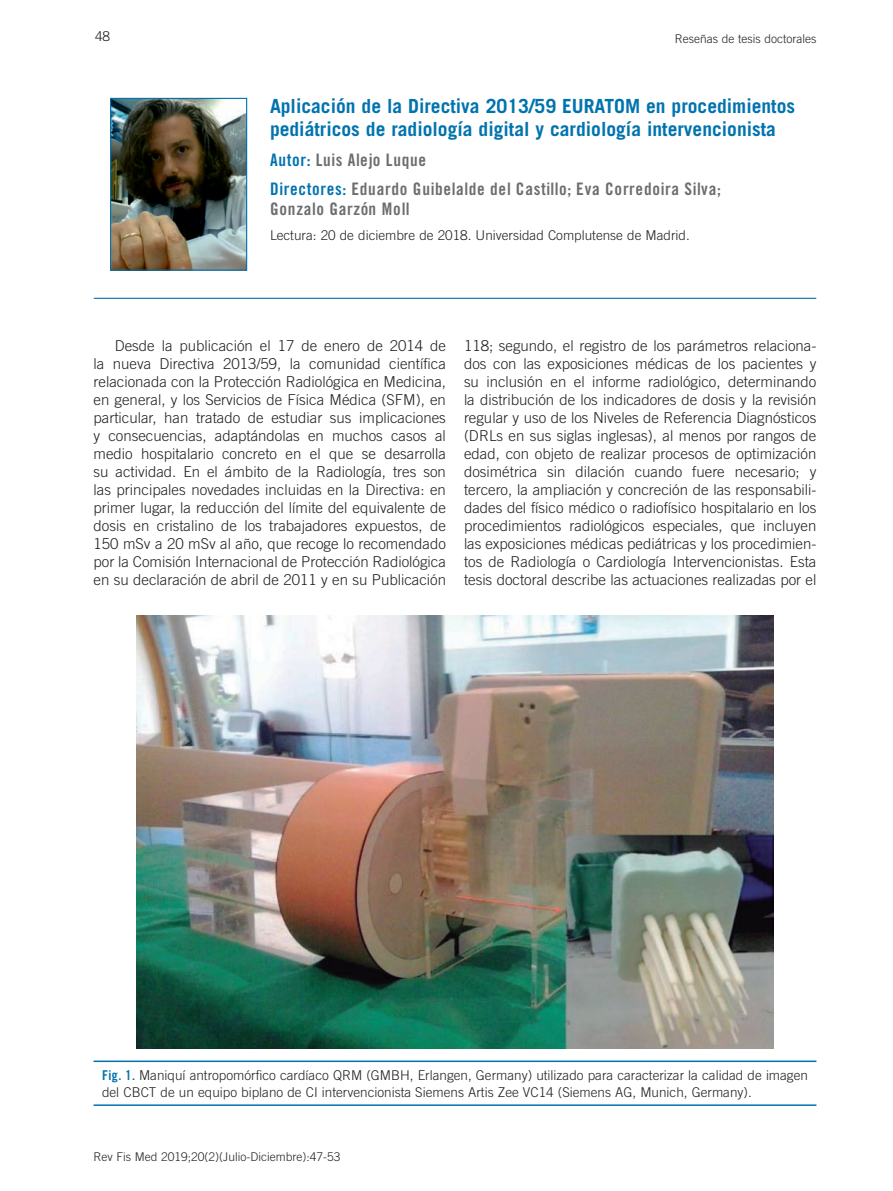
<style>
.page{position:relative;width:893px;height:1191px;background:#fff}
.page>*{position:absolute;margin:0;border:0;box-sizing:border-box;transform-origin:0 0}
.t1{font:700 19.5px/23.4px "Trade Gothic";color:#0073ae}
.TITULO_INGLES{font:17.25px/20.7px "Trade Gothic Bold Cond Twenty 10";color:#6c6d70}
.t2{font:300 15px/18px "Trade Gothic";color:#231f20;text-align:justify}
.Figura_pie_IG{font:300 13.5px/16.2px "Trade Gothic";color:#231f20}
.CARGO_AUTORES_SIN_VI{font:300 13.5px "Trade Gothic";color:#231f20}
.t3{font:300 12px "Trade Gothic";color:#231f20}
.s1{color:#0073ae}
.s2{font-family:"Trade Gothic Bold Cond Twenty 10";font-weight:400;color:#0073ae}
</style>
<div class="page">
<img style="left:112px;top:100px;width:133px;height:169px">
<div style="left:110px;top:98px;width:137px;height:173px;border:1px solid #0073ae"></div>
<hr style="left:94px;top:298px;width:722px;height:1px;background:#0073ae">
<hr style="left:94px;top:1060px;width:722px;height:2px;background:#0073ae">
<hr style="left:94px;top:1104px;width:722px;height:2px;background:#0073ae">
<img style="left:136px;top:615px;width:638px;height:433px">
<p class="Figura_pie_IG" style="left:95px;top:28px;width:17px">48</p>
<p class="t3" style="left:675px;top:31px;width:143px">Reseñas de tesis doctorales</p>
<h1 class="t1" style="left:270px;top:94px;width:527px">Aplicación de la Directiva 2013/59 EURATOM en procedimientos pediátricos de radiología digital y cardiología intervencionista</h1>
<p class="TITULO_INGLES" style="left:270px;top:149px;width:158px"><span class="s1">Autor:</span> Luis Alejo Luque</p>
<p class="TITULO_INGLES" style="left:270px;top:178px;width:453px"><span class="s1">Directores:</span> Eduardo Guibelalde del Castillo; Eva Corredoira Silva;<br>Gonzalo Garzón Moll</p>
<p class="CARGO_AUTORES_SIN_VI" style="left:270px;top:228px;width:421px">Lectura: 20 de diciembre de 2018. Universidad Complutense de Madrid.</p>
<p class="t2" style="left:94px;top:336px;width:354px;text-indent:21px">Desde la publicación el 17 de enero de 2014 de la nueva Directiva 2013/59, la comunidad científica relacionada con la Protección Radiológica en Medicina, en general, y los Servicios de Física Médica (SFM), en particular, han tratado de estudiar sus implicaciones y consecuencias, adaptándolas en muchos casos al medio hospitalario concreto en el que se desarrolla su actividad. En el ámbito de la Radiología, tres son las principales novedades incluidas en la Directiva: en primer lugar, la reducción del límite del equivalente de dosis en cristalino de los trabajadores expuestos, de 150 mSv a 20 mSv al año, que recoge lo recomendado por la Comisión Internacional de Protección Radiológica en su declaración de abril de 2011 y en su Publicación</p>
<p class="t2" style="left:464px;top:336px;width:354px">118; segundo, el registro de los parámetros relaciona&shy;dos con las exposiciones médicas de los pacientes y su inclusión en el informe radiológico, determinando la distribución de los indicadores de dosis y la revisión regular y uso de los Niveles de Referencia Diagnósticos (DRLs en sus siglas inglesas), al menos por rangos de edad, con objeto de realizar procesos de optimización dosimétrica sin dilación cuando fuere necesario; y tercero, la ampliación y concreción de las responsabili&shy;dades del físico médico o radiofísico hospitalario en los procedimientos radiológicos especiales, que incluyen las exposiciones médicas pediátricas y los procedimien&shy;tos de Radiología o Cardiología Intervencionistas. Esta tesis doctoral describe las actuaciones realizadas por el</p>
<p class="Figura_pie_IG" style="left:102px;top:1067px;width:707px"><span class="s2">Fig. 1.</span> Maniquí antropomórfico cardíaco QRM (GMBH, Erlangen, Germany) utilizado para caracterizar la calidad de imagen del CBCT de un equipo biplano de CI intervencionista Siemens Artis Zee VC14 (Siemens AG, Munich, Germany).</p>
<p class="t3" style="left:94px;top:1149px;width:249px">Rev Fis Med 2019;20(2)(Julio-Diciembre):47-53</p>
</div>
